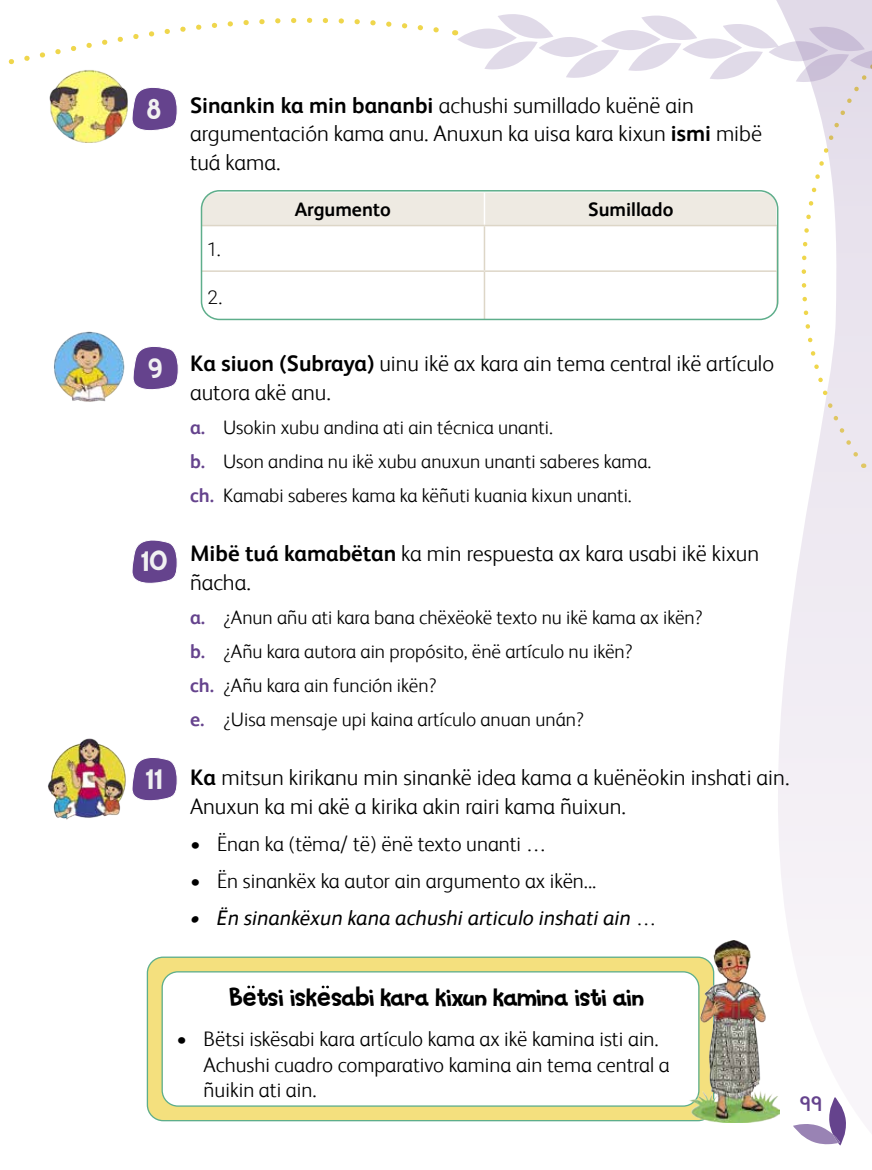
<style>
.page{position:relative;width:872px;height:1170px;background:#fff}
.page>*{position:absolute;margin:0;border:0;box-sizing:border-box;transform-origin:0 0}
.t1{font:30px "Glitter Candy";color:#f1f1f1}
.t2{font:25.5px "Glitter Candy";letter-spacing:-.025em;color:#000}
.t3{font:22.5px/29px "Dune";color:#000}
.t4{font:21px/25.2px "Dune";color:#000}
.t5{font:italic 500 21px "Dune";color:#000}
.t6{font:700 21px "Dune";color:#65438d}
.t7{font:19.5px/34px "Dune";color:#000}
.t8{font:700 19.5px "Dune";color:#000}
.s1{font-weight:700}
.s2{font-weight:700;color:#65438d}
.s3{font-weight:400;font-style:normal}
.s4{font-size:27px}
</style>
<div class="page">
<svg style="left:8px;top:17px;width:445px;height:238px"></svg>
<svg style="left:454px;top:14px;width:307px;height:66px"></svg>
<svg style="left:761px;top:0;width:111px;height:1146px"></svg>
<div style="left:147px;top:957px;width:566px;height:163px;background:#f4e07e;border-radius:16px"></div>
<div style="left:147px;top:956px;width:567px;height:165px;border:1px solid #5eae8b;border-radius:16px"></div>
<div style="left:162px;top:971px;width:537px;height:134px;background:#fff;border-radius:16px"></div>
<div style="left:161px;top:971px;width:538px;height:135px;border:1px solid #5eae8b;border-radius:16px"></div>
<svg style="left:148px;top:346px;width:31px;height:44px"></svg>
<svg style="left:143px;top:86px;width:35px;height:45px"></svg>
<svg style="left:132px;top:540px;width:45px;height:44px"></svg>
<svg style="left:135px;top:757px;width:42px;height:44px;background:#7d609f"></svg>
<img style="left:54px;top:331px;width:94px;height:71px">
<img style="left:37px;top:65px;width:106px;height:90px">
<div style="left:202px;top:192px;width:574px;height:33px;background:#eeeae2"></div>
<svg style="left:202px;top:226px;width:574px;height:93px"></svg>
<hr style="left:201px;top:191px;width:283px;height:1px;background:#fff">
<hr style="left:201px;top:192px;width:1px;height:33px;background:#fff">
<hr style="left:484px;top:191px;width:293px;height:1px;background:#fff">
<hr style="left:484px;top:192px;width:1px;height:33px;background:#fff">
<hr style="left:776px;top:192px;width:1px;height:33px;background:#fff">
<hr style="left:484px;top:226px;width:1px;height:44px;background:#ddd6c7">
<hr style="left:484px;top:272px;width:1px;height:47px;background:#ddd6c7">
<hr style="left:776px;top:272px;width:1px;height:47px;background:#ddd6c7">
<hr style="left:201px;top:225px;width:283px;height:1px;background:#ddd6c7">
<hr style="left:484px;top:225px;width:293px;height:1px;background:#ddd6c7">
<hr style="left:201px;top:270px;width:283px;height:2px;background:#ddd6c7">
<hr style="left:201px;top:272px;width:1px;height:47px;background:#ddd6c7">
<hr style="left:484px;top:270px;width:293px;height:2px;background:#ddd6c7">
<div style="left:201px;top:190px;width:577px;height:130px;border:2px solid #5eae8b;border-radius:18px"></div>
<img style="left:689px;top:940px;width:91px;height:181px">
<img style="left:48px;top:738px;width:87px;height:82px">
<svg style="left:247px;top:985px;width:8px;height:3px"></svg>
<svg style="left:322px;top:985px;width:7px;height:3px"></svg>
<h1 class="t1" style="left:147px;top:90px;width:16px">8</h1>
<h1 class="t1" style="left:148px;top:348px;width:16px">9</h1>
<h1 class="t1" style="left:141px;top:542px;width:28px">10</h1>
<h1 class="t1" style="left:146px;top:759px;width:18px">11</h1>
<p class="t3" style="left:190px;top:89px;width:573px"><span class="s1">Sinankin ka min bananbi</span> achushi sumillado kuënë ain argumentación kama anu. Anuxun ka uisa kara kixun <span class="s1">ismi</span> mibë tuá kama.</p>
<p class="t8" style="left:295px;top:196px;width:98px">Argumento</p>
<p class="t8" style="left:588px;top:196px;width:87px">Sumillado</p>
<p class="t7" style="left:207px;top:231px;width:15px">1.</p>
<p class="t7" style="left:207px;top:279px;width:16px">2.</p>
<p class="t3" style="left:190px;top:348px;width:585px"><span class="s1">Ka siuon (Subraya)</span> uinu ikë ax kara ain tema central ikë artículo autora akë anu.</p>
<p class="t7" style="left:190px;top:409px;width:463px"><span class="s2">a.</span> Usokin xubu andina ati ain técnica unanti.<br><span class="s2">b.</span> Uson andina nu ikë xubu anuxun unanti saberes kama. <span class="s2">ch.</span> Kamabi saberes kama ka këñuti kuania kixun unanti.</p>
<p class="t3" style="left:190px;top:537px;width:570px"><span class="s1">Mibë tuá kamabëtan</span> ka min respuesta ax kara usabi ikë kixun ñacha.</p>
<p class="t7" style="left:190px;top:599px;width:514px"><span class="s2">a.</span> ¿Anun añu ati kara bana chëxëokë texto nu ikë kama ax ikën? <span class="s2">b.</span> ¿Añu kara autora ain propósito, ënë artículo nu ikën?<br><span class="s2">ch.</span> ¿Añu kara ain función ikën?<br><span class="s2">e.</span> ¿Uisa mensaje upi kaina artículo anuan unán?</p>
<p class="t3" style="left:190px;top:761px;width:601px"><span class="s1">Ka</span> mitsun kirikanu min sinankë idea kama a kuënëokin inshati ain.<br>Anuxun ka mi akë a kirika akin rairi kama ñuixun.</p>
<p class="t4" style="left:190px;top:830px;width:358px">• Ënan ka (tëma/ të) ënë texto unanti …</p>
<p class="t4" style="left:190px;top:866px;width:408px">• Ën sinankëx ka autor ain argumento ax ikën...</p>
<p class="t5" style="left:190px;top:903px;width:468px">• Ën sinankëxun kana achushi articulo inshati ain <span class="s3">…</span></p>
<p class="t2" style="left:229px;top:981px;width:416px">B<span class="s4">e</span>tsi isk<span class="s4">e</span>sabi kara kixun kamina isti ain</p>
<p class="t4" style="left:204px;top:1025px;width:467px;text-indent:-27px">• Bëtsi iskësabi kara artículo kama ax ikë kamina isti ain.<br>Achushi cuadro comparativo kamina ain tema central a ñuikin ati ain.</p>
<p class="t6" style="left:800px;top:1088px;width:24px">99</p>
</div>
